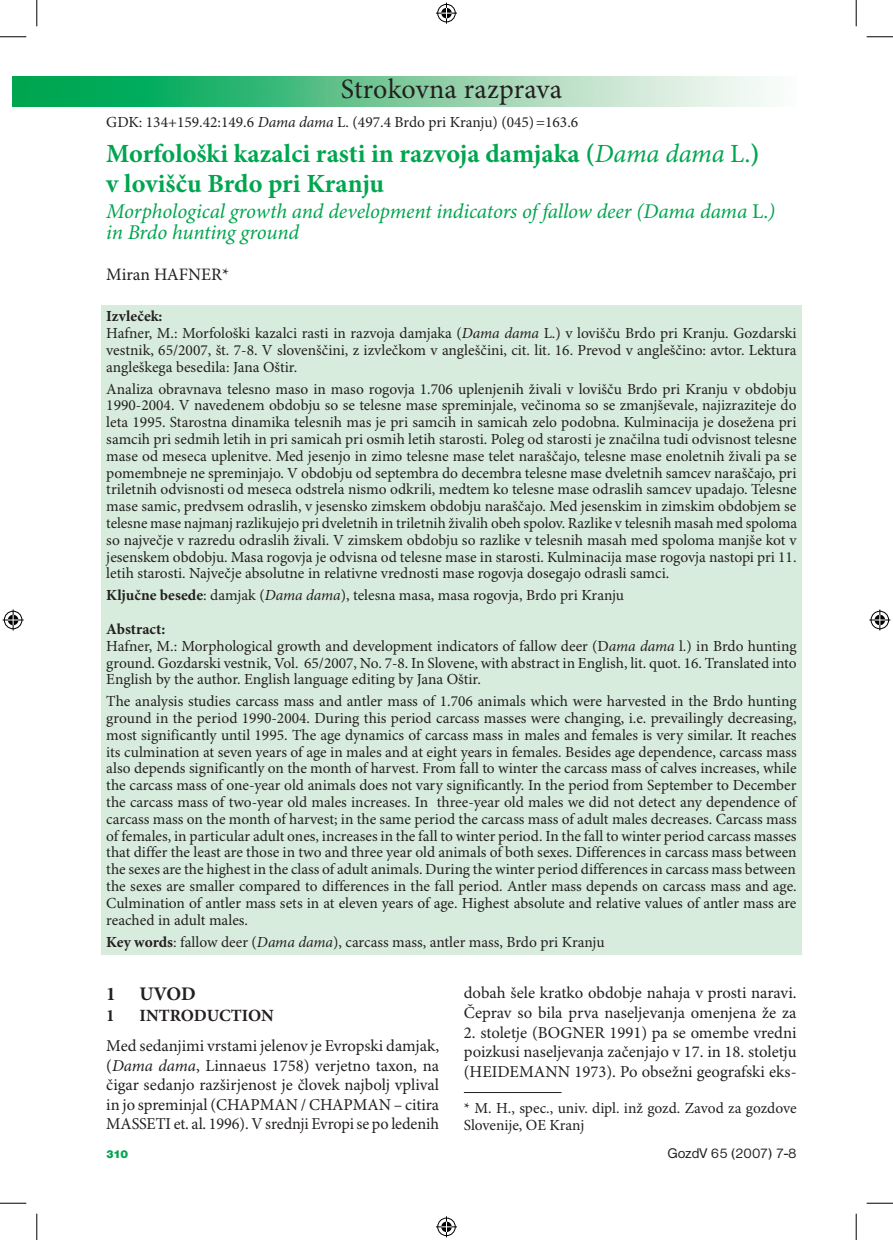
<style>
.page{position:relative;width:893px;height:1240px;background:#fff}
.page>*{position:absolute;margin:0;border:0;box-sizing:border-box;transform-origin:0 0}
.t1{font:28px "Minion Pro";letter-spacing:.005em;color:#231f20}
.t2{font:700 26.25px/29.8px "Minion Pro";color:#00a54f}
.t3{font:italic 21px/21px "Minion Pro";letter-spacing:-.01em;color:#00a54f}
.t4{font:700 19.25px "Minion Pro";color:#231f20}
.t5{font:17.5px "Minion Pro";color:#231f20}
.t6{font:700 17.15px "Minion Pro";color:#231f20}
.t7{font:16.62px/19.6px "Minion Pro";color:#231f20;text-align:justify}
.t8{font:15.4px/16.8px "Minion Pro";color:#231f20}
.t9{font:14.53px "Nimbus San DEE";color:#231f20}
.t10{font:11.38px "Nimbus San DEE Blac";color:#00a54f}
.s1{font-style:italic}
.s2{font-weight:400;font-style:italic}
.s3{font-weight:400}
.s4{font-style:normal}
.s5{font-weight:700}
</style>
<div class="page">
<img style="left:12px;top:77px;width:757px;height:29px">
<div style="left:101px;top:306px;width:700px;height:648px;background:#d8ecdd"></div>
<hr style="left:463px;top:1092px;width:98px;height:1px;background:#231f20">
<svg style="left:0;top:36px;width:26px;height:1px"></svg>
<svg style="left:866px;top:36px;width:26px;height:1px"></svg>
<svg style="left:0;top:1202px;width:26px;height:1px"></svg>
<svg style="left:866px;top:1202px;width:26px;height:1px"></svg>
<svg style="left:36px;top:0;width:1px;height:26px"></svg>
<svg style="left:36px;top:1213px;width:1px;height:26px"></svg>
<svg style="left:855px;top:0;width:1px;height:26px"></svg>
<svg style="left:855px;top:1213px;width:1px;height:26px"></svg>
<svg style="left:436px;top:3px;width:21px;height:21px"></svg>
<svg style="left:436px;top:1216px;width:21px;height:21px"></svg>
<svg style="left:3px;top:609px;width:21px;height:21px"></svg>
<svg style="left:869px;top:609px;width:20px;height:21px"></svg>
<h1 class="t1" style="left:340px;top:72px;width:223px">Strokovna razprava</h1>
<p class="t8" style="left:106px;top:115px;width:473px">GDK: 134+159.42:149.6 <span class="s1">Dama dama</span> L. (497.4 Brdo pri Kranju) (045) =163.6</p>
<h2 class="t2" style="left:106px;top:140px;width:654px">Morfološki kazalci rasti in razvoja damjaka (<span class="s2">Dama dama</span> <span class="s3">L.</span>) v lovišču Brdo pri Kranju</h2>
<h3 class="t3" style="left:106px;top:201px;width:670px">Morphological growth and development indicators of fallow deer (Dama dama <span class="s4">L.</span>) in Brdo hunting ground</h3>
<p class="t5" style="left:106px;top:264px;width:124px">Miran HAFNER*</p>
<p class="t8" style="left:106px;top:308px;width:691px"><span class="s5">Izvleček:<br></span>Hafner, M.: Morfološki kazalci rasti in razvoja damjaka (<span class="s1">Dama dama</span> L.) v lovišču Brdo pri Kranju. Gozdarski vestnik, 65/2007, št. 7-8. V slovenščini, z izvlečkom v angleščini, cit. lit. 16. Prevod v angleščino: avtor. Lektura angleškega besedila: Jana Oštir.</p>
<p class="t8" style="left:106px;top:381px;width:692px;text-align:justify">Analiza obravnava telesno maso in maso rogovja 1.706 uplenjenih živali v lovišču Brdo pri Kranju v obdobju 1990-2004. V navedenem obdobju so se telesne mase spreminjale, večinoma so se zmanjševale, najizraziteje do leta 1995. Starostna dinamika telesnih mas je pri samcih in samicah zelo podobna. Kulminacija je dosežena pri samcih pri sedmih letih in pri samicah pri osmih letih starosti. Poleg od starosti je značilna tudi odvisnost telesne mase od meseca uplenitve. Med jesenjo in zimo telesne mase telet naraščajo, telesne mase enoletnih živali pa se pomembneje ne spreminjajo. V obdobju od septembra do decembra telesne mase dveletnih samcev naraščajo, pri triletnih odvisnosti od meseca odstrela nismo odkrili, medtem ko telesne mase odraslih samcev upadajo. Telesne mase samic, predvsem odraslih, v jesensko zimskem obdobju naraščajo. Med jesenskim in zimskim obdobjem se telesne mase najmanj razlikujejo pri dveletnih in triletnih živalih obeh spolov. Razlike v telesnih masah med spoloma so največje v razredu odraslih živali. V zimskem obdobju so razlike v telesnih masah med spoloma manjše kot v jesenskem obdobju. Masa rogovja je odvisna od telesne mase in starosti. Kulminacija mase rogovja nastopi pri 11. letih starosti. Največje absolutne in relativne vrednosti mase rogovja dosegajo odrasli samci.</p>
<p class="t8" style="left:106px;top:579px;width:519px;line-height:33.6px"><span class="s5">Ključne besede</span>: damjak (<span class="s1">Dama dama</span>), telesna masa, masa rogovja, Brdo pri Kranju<br><span class="s5">Abstract:</span></p>
<p class="t8" style="left:106px;top:638px;width:691px;text-align:justify">Hafner, M.: Morphological growth and development indicators of fallow deer (D<span class="s1">ama dama</span> l<span class="s1">.</span>) in Brdo hunting ground. Gozdarski vestnik, Vol. 65/2007, No. 7-8. In Slovene, with abstract in English, lit. quot. 16. Translated into English by the author. English language editing by Jana Oštir.</p>
<p class="t8" style="left:106px;top:693px;width:691px;text-align:justify">The analysis studies carcass mass and antler mass of 1.706 animals which were harvested in the Brdo hunting ground in the period 1990-2004. During this period carcass masses were changing, i.e. prevailingly decreasing, most significantly until 1995. The age dynamics of carcass mass in males and females is very similar. It reaches its culmination at seven years of age in males and at eight years in females. Besides age dependence, carcass mass also depends significantly on the month of harvest. From fall to winter the carcass mass of calves increases, while the carcass mass of one-year old animals does not vary significantly. In the period from September to December the carcass mass of two-year old males increases. In three-year old males we did not detect any dependence of carcass mass on the month of harvest; in the same period the carcass mass of adult males decreases. Carcass mass of females, in particular adult ones, increases in the fall to winter period. In the fall to winter period carcass masses that differ the least are those in two and three year old animals of both sexes. Differences in carcass mass between the sexes are the highest in the class of adult animals. During the winter period differences in carcass mass between the sexes are smaller compared to differences in the fall period. Antler mass depends on carcass mass and age.<br>Culmination of antler mass sets in at eleven years of age. Highest absolute and relative values of antler mass are reached in adult males.</p>
<p class="t8" style="left:106px;top:934px;width:499px"><span class="s5">Key words</span>: fallow deer (<span class="s1">Dama dama</span>), carcass mass, antler mass, Brdo pri Kranju</p>
<p class="t7" style="left:463px;top:983px;width:334px">dobah šele kratko obdobje nahaja v prosti naravi.<br>Čeprav so bila prva naseljevanja omenjena že za</p>
<p class="t7" style="left:463px;top:1023px;width:334px">2. stoletje (BOGNER 1991) pa se omembe vredni poizkusi naseljevanja začenjajo v 17. in 18. stoletju (HEIDEMANN 1973). Po obsežni geografski eks-</p>
<p class="t8" style="left:463px;top:1099px;width:334px;line-height:17.5px">* M. H., spec., univ. dipl. inž gozd. Zavod za gozdove<br>Slovenije, OE Kranj</p>
<p class="t4" style="left:106px;top:982px;width:91px">1 UVOD</p>
<p class="t6" style="left:106px;top:1005px;width:10px">1</p>
<p class="t6" style="left:139px;top:1005px;width:136px">INTRODUCTION</p>
<p class="t7" style="left:106px;top:1036px;width:334px">Med sedanjimi vrstami jelenov je Evropski damjak, (<span class="s1">Dama dama</span>, Linnaeus 1758) verjetno taxon, na čigar sedanjo razširjenost je človek najbolj vplival in jo spreminjal (CHAPMAN / CHAPMAN – citira MASSETI et. al. 1996). V srednji Evropi se po ledenih</p>
<p class="t10" style="left:106px;top:1147px;width:23px">310</p>
<p class="t9" style="left:667px;top:1145px;width:130px">GozdV 65 (2007) 7-8</p>
</div>
